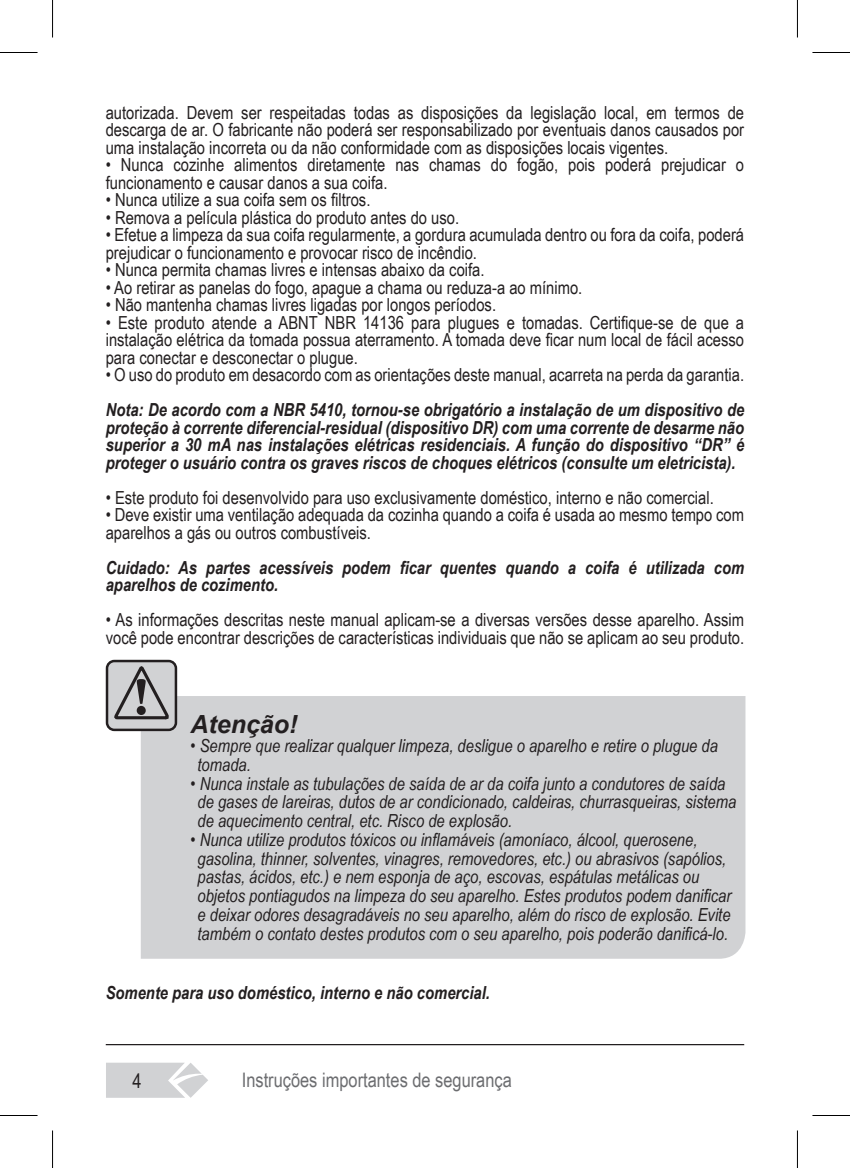
<style>
.page{position:relative;width:850px;height:1168px;background:#fff}
.page>*{position:absolute;margin:0;border:0;box-sizing:border-box;transform-origin:0 0}
.t1{font:italic 700 25px "Arial";color:#231f20}
.t2{font:20px "Arial Narrow";color:#6c6d70}
.t3{font:20px "Arial Narrow";color:#231f20}
.t4{font:18px/17.5px "Arial Narrow";color:#231f20}
.t5{font:italic 18px/18.8px "Arial Narrow";color:#231f20}
.t6{font:italic 700 18px/17.5px "Arial Narrow";color:#231f20;text-align:justify}
</style>
<div class="page">
<svg style="left:106px;top:1063px;width:102px;height:35px"></svg>
<hr style="left:106px;top:1044px;width:637px;height:1px;background:#231f20">
<div style="left:141px;top:696px;width:604px;height:263px;background:#d1d2d4"></div>
<div style="left:107px;top:661px;width:69px;height:69px;background:#d1d2d4;border-radius:7px"></div>
<div style="left:106px;top:660px;width:71px;height:71px;border:2px solid #231f20;border-radius:7px"></div>
<svg style="left:114px;top:666px;width:55px;height:54px"></svg>
<hr style="left:0;top:52px;width:38px;height:1px;background:#000">
<hr style="left:812px;top:52px;width:37px;height:1px;background:#000">
<hr style="left:0;top:1115px;width:38px;height:1px;background:#000">
<hr style="left:812px;top:1115px;width:37px;height:1px;background:#000">
<hr style="left:52px;top:0;width:1px;height:38px;background:#000">
<hr style="left:52px;top:1130px;width:1px;height:38px;background:#000">
<hr style="left:796px;top:0;width:1px;height:38px;background:#000">
<hr style="left:796px;top:1130px;width:1px;height:38px;background:#000">
<p class="t4" style="left:106px;top:103px;width:639px;text-align:justify">autorizada. Devem ser respeitadas todas as disposições da legislação local, em termos de descarga de ar. O fabricante não poderá ser responsabilizado por eventuais danos causados por uma instalação incorreta ou da não conformidade com as disposições locais vigentes.</p>
<p class="t4" style="left:106px;top:155px;width:639px">• Nunca cozinhe alimentos diretamente nas chamas do fogão, pois poderá prejudicar o funcionamento e causar danos a sua coifa.</p>
<p class="t4" style="left:106px;top:190px;width:266px">• Nunca utilize a sua coifa sem os filtros.</p>
<p class="t4" style="left:106px;top:208px;width:355px">• Remova a película plástica do produto antes do uso.</p>
<p class="t4" style="left:106px;top:225px;width:639px">• Efetue a limpeza da sua coifa regularmente, a gordura acumulada dentro ou fora da coifa, poderá prejudicar o funcionamento e provocar risco de incêndio.</p>
<p class="t4" style="left:106px;top:260px;width:380px">• Nunca permita chamas livres e intensas abaixo da coifa.</p>
<p class="t4" style="left:106px;top:278px;width:478px">• Ao retirar as panelas do fogo, apague a chama ou reduza-a ao mínimo.</p>
<p class="t4" style="left:106px;top:295px;width:391px">• Não mantenha chamas livres ligadas por longos períodos.</p>
<p class="t4" style="left:106px;top:313px;width:639px;text-align:justify">• Este produto atende a ABNT NBR 14136 para plugues e tomadas. Certifique-se de que a instalação elétrica da tomada possua aterramento. A tomada deve ficar num local de fácil acesso para conectar e desconectar o plugue.</p>
<p class="t4" style="left:106px;top:365px;width:639px">• O uso do produto em desacordo com as orientações deste manual, acarreta na perda da garantia.</p>
<p class="t6" style="left:106px;top:400px;width:639px">Nota: De acordo com a NBR 5410, tornou-se obrigatório a instalação de um dispositivo de proteção à corrente diferencial-residual (dispositivo DR) com uma corrente de desarme não superior a 30 mA nas instalações elétricas residenciais. A função do dispositivo “DR” é proteger o usuário contra os graves riscos de choques elétricos (consulte um eletricista).</p>
<p class="t4" style="left:106px;top:488px;width:609px">• Este produto foi desenvolvido para uso exclusivamente doméstico, interno e não comercial.</p>
<p class="t4" style="left:106px;top:505px;width:639px">• Deve existir uma ventilação adequada da cozinha quando a coifa é usada ao mesmo tempo com aparelhos a gás ou outros combustíveis.</p>
<p class="t6" style="left:106px;top:558px;width:639px">Cuidado: As partes acessíveis podem ficar quentes quando a coifa é utilizada com aparelhos de cozimento.</p>
<p class="t4" style="left:106px;top:610px;width:639px">• As informações descritas neste manual aplicam-se a diversas versões desse aparelho. Assim você pode encontrar descrições de características individuais que não se aplicam ao seu produto.</p>
<p class="t1" style="left:190px;top:708px;width:108px">Atenção!</p>
<p class="t5" style="left:197px;top:736px;width:521px;text-indent:-7px">• Sempre que realizar qualquer limpeza, desligue o aparelho e retire o plugue da tomada.</p>
<p class="t5" style="left:197px;top:774px;width:540px;text-indent:-7px">• Nunca instale as tubulações de saída de ar da coifa junto a condutores de saída de gases de lareiras, dutos de ar condicionado, caldeiras, churrasqueiras, sistema de aquecimento central, etc. Risco de explosão.</p>
<p class="t5" style="left:197px;top:830px;width:535px;text-indent:-7px">• Nunca utilize produtos tóxicos ou inflamáveis (amoníaco, álcool, querosene, gasolina, thinner, solventes, vinagres, removedores, etc.) ou abrasivos (sapólios, pastas, ácidos, etc.) e nem esponja de aço, escovas, espátulas metálicas ou objetos pontiagudos na limpeza do seu aparelho. Estes produtos podem danificar e deixar odores desagradáveis no seu aparelho, além do risco de explosão. Evite também o contato destes produtos com o seu aparelho, pois poderão danificá-lo.</p>
<p class="t6" style="left:106px;top:983px;width:385px">Somente para uso doméstico, interno e não comercial.</p>
<p class="t3" style="left:132px;top:1066px;width:11px">4</p>
<p class="t2" style="left:242px;top:1066px;width:271px">Instruções importantes de segurança</p>
</div>
